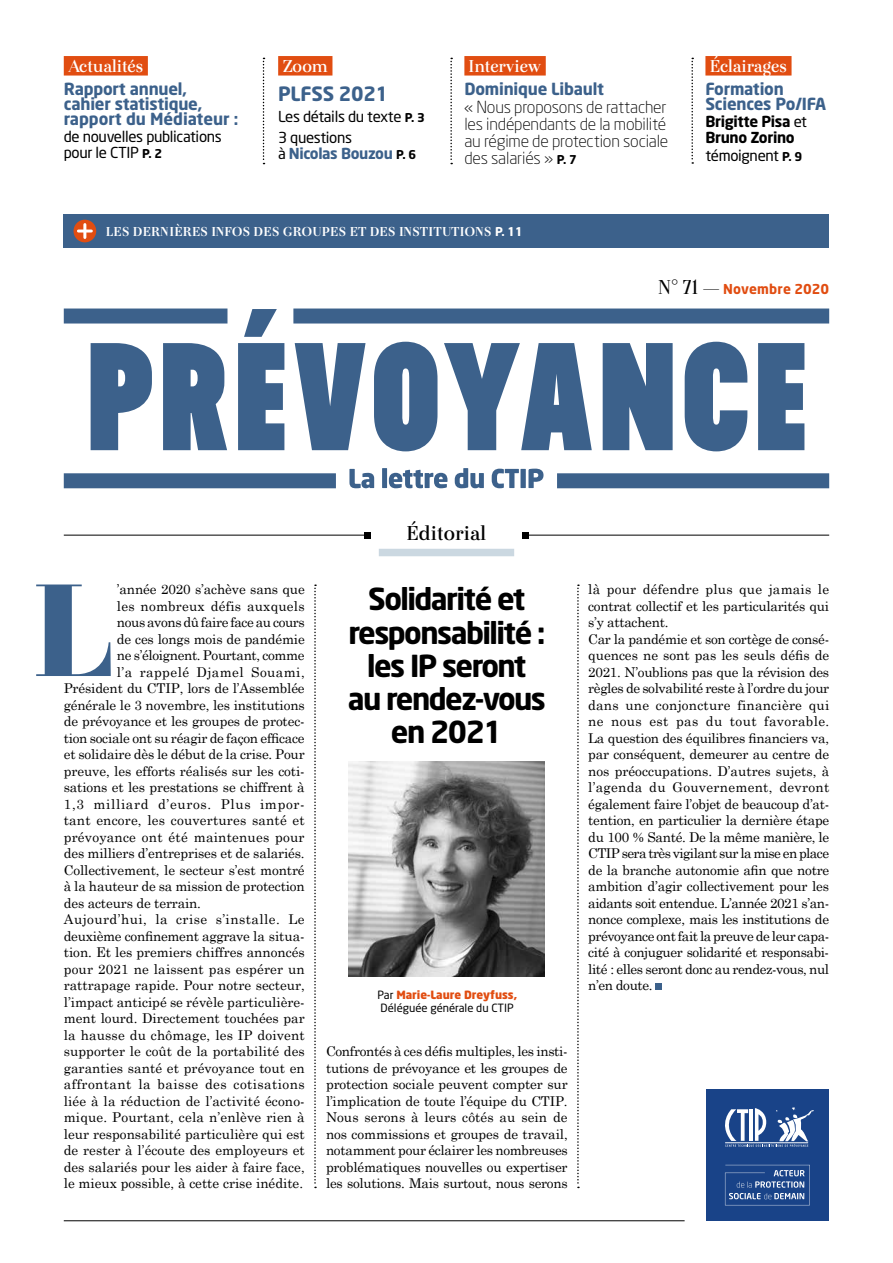
<style>
.page{position:relative;width:893px;height:1263px;background:#fff}
.page>*{position:absolute;margin:0;border:0;box-sizing:border-box;transform-origin:0 0}
.t1{font:900 137.55px "Otama Display";color:#3c618b}
.t2{font:700 30px/33px "Neo Sans";letter-spacing:-.05em;color:#000;text-align:center}
.t3{font:600 21px "Otama";letter-spacing:-.01em;color:#000}
.t4{font:700 19.5px "Neo Sans";letter-spacing:-.015em;color:#3c618b}
.t5{font:600 18px "Otama";letter-spacing:-.025em;color:#fff}
.t6{font:300 16.5px/17.2px "Neo Sans";letter-spacing:-.01em;color:#000}
.t7{font:700 16.5px/15px "Neo Sans";letter-spacing:-.015em;color:#3c618b}
.t8{font:700 16.5px "Neo Sans";letter-spacing:-.015em;color:#fff}
.t9{font:15px/16.5px "Neo Sans";letter-spacing:-.02em;color:#000}
.t10{font:700 15px/16.5px "Neo Sans";letter-spacing:-.025em;color:#000}
.t11{font:700 15px "Neo Sans";letter-spacing:-.025em;color:#3c618b}
.t12{font:13.5px/16.5px "Century Schoolbook";letter-spacing:-.01em;color:#000}
.t13{font:13.5px "Century Schoolbook";letter-spacing:.015em;color:#000}
.t14{font:13.5px "Century Schoolbook";letter-spacing:.035em;color:#000}
.t15{font:13.5px "Century Schoolbook";letter-spacing:.01em;color:#000}
.t16{font:700 13.5px "Otama";letter-spacing:.01em;color:#fff}
.t17{font:13.5px "Century Schoolbook";letter-spacing:.055em;color:#000}
.t18{font:13.5px "Century Schoolbook";letter-spacing:.03em;color:#000}
.t19{font:700 13.5px "Neo Sans";letter-spacing:.005em;color:#e14d11}
.t20{font:11.25px/13.5px "Neo Sans";color:#000}
.s1{font-weight:700;font-size:12px}
.s2{font-weight:400;color:#000}
.s3{font-size:12px;color:#000}
.s4{font-family:"Neo Sans";font-size:12px}
.s5{font-family:"Otama";font-weight:900}
.s6{font-weight:400}
.s7{font-family:"Otama";font-weight:400;font-size:21px;color:#000}
.s8{font-weight:900;color:#e14d11}
</style>
<div class="page">
<svg style="left:91px;top:342px;width:713px;height:109px;fill:#3c618b"></svg>
<div style="left:64px;top:308px;width:163px;height:15px;background:#3c618b"></div>
<div style="left:64px;top:473px;width:272px;height:15px;background:#3c618b"></div>
<div style="left:557px;top:473px;width:272px;height:15px;background:#3c618b"></div>
<div style="left:293px;top:308px;width:536px;height:15px;background:#3c618b"></div>
<svg style="left:244px;top:309px;width:33px;height:28px"></svg>
<hr style="left:64px;top:535px;width:303px;height:1px;background:#000">
<svg style="left:364px;top:532px;width:6px;height:6px"></svg>
<hr style="left:526px;top:535px;width:303px;height:1px;background:#000">
<svg style="left:523px;top:532px;width:6px;height:6px"></svg>
<div style="left:379px;top:549px;width:135px;height:7px;background:#cbd8e1"></div>
<svg style="left:349px;top:468px;width:194px;height:20px"></svg>
<hr style="left:64px;top:1220px;width:621px;height:1px;background:#000">
<svg style="left:314px;top:584px;width:2px;height:604px"></svg>
<svg style="left:577px;top:584px;width:2px;height:604px"></svg>
<div style="left:655px;top:984px;width:7px;height:6px;background:#3c618b"></div>
<img style="left:349px;top:762px;width:195px;height:214px">
<div style="left:706px;top:1089px;width:123px;height:132px;background:#194388"></div>
<svg style="left:725px;top:1165px;width:85px;height:40px"></svg>
<svg style="left:725px;top:1107px;width:89px;height:40px"></svg>
<div style="left:64px;top:214px;width:765px;height:34px;background:#3c618b"></div>
<div style="left:74px;top:220px;width:22px;height:22px;background:#e14d11;border-radius:50%"></div>
<svg style="left:78px;top:225px;width:13px;height:12px"></svg>
<div style="left:64px;top:56px;width:84px;height:20px;background:#e14d11"></div>
<div style="left:278px;top:56px;width:54px;height:20px;background:#e14d11"></div>
<svg style="left:263px;top:58px;width:1px;height:106px"></svg>
<div style="left:464px;top:56px;width:82px;height:20px;background:#e14d11"></div>
<svg style="left:450px;top:58px;width:2px;height:106px"></svg>
<div style="left:705px;top:56px;width:86px;height:20px;background:#e14d11"></div>
<svg style="left:691px;top:58px;width:2px;height:106px"></svg>
<h3 class="t5" style="left:68px;top:55px;width:77px">Actualités</h3>
<p class="t7" style="left:64px;top:81px;width:176px">Rapport annuel,<br>cahier statistique, rapport du Médiateur :</p>
<p class="t9" style="left:64px;top:128px;width:160px">de nouvelles publications pour le CTIP <span class="s1">P. 2</span></p>
<h3 class="t5" style="left:282px;top:55px;width:47px">Zoom</h3>
<h3 class="t4" style="left:278px;top:82px;width:112px">PLFSS 2021</h3>
<p class="t9" style="left:278px;top:106px;width:148px;line-height:20.7px">Les détails du texte <span class="s1">P. 3<br></span>3 questions</p>
<p class="t11" style="left:278px;top:144px;width:140px"><span class="s2">à</span> Nicolas Bouzou <span class="s3">P. 6</span></p>
<h3 class="t5" style="left:469px;top:55px;width:74px">Interview</h3>
<p class="t7" style="left:464px;top:81px;width:141px">Dominique Libault</p>
<p class="t6" style="left:464px;top:98px;width:205px">« Nous proposons de rattacher les indépendants de la mobilité au régime de protection sociale des salariés » <span class="s1">P. 7</span></p>
<p class="t16" style="left:106px;top:223px;width:418px">LES DERNIÈRES INFOS DES GROUPES ET DES INSTITUTIONS <span class="s4">P. 11</span></p>
<p class="t8" style="left:234px;top:223px;width:427px"><span class="s5">NUMÉRO SPÉCIAL -</span> DÉCONFINEMENT, TOUS MOBILISÉS</p>
<h3 class="t5" style="left:710px;top:55px;width:79px">Éclairages</h3>
<p class="t7" style="left:705px;top:81px;width:122px">Formation<br>Sciences Po/IFA</p>
<p class="t10" style="left:705px;top:113px;width:103px">Brigitte Pisa <span class="s6">et<br></span>Bruno Zorino</p>
<p class="t9" style="left:705px;top:147px;width:98px">témoignent <span class="s1">P. 9</span></p>
<h3 class="t3" style="left:406px;top:520px;width:82px">Éditorial</h3>
<p class="t19" style="left:659px;top:280px;width:172px"><span class="s7">N° 71 —</span> Novembre 2020</p>
<h1 class="t1" style="left:32px;top:545px;width:81px">L</h1>
<h2 class="t2" style="left:348px;top:582px;width:200px">Solidarité et responsabilité : les IP seront au rendez-vous en 2021</h2>
<p class="t12" style="left:588px;top:581px;width:243px">là pour défendre plus que jamais le contrat collectif et les particularités qui s’y attachent.<br>Car la pandémie et son cortège de consé&shy;quences ne sont pas les seuls défis de 2021. N’oublions pas que la révision des règles de solvabilité reste à l’ordre du jour dans une conjoncture financière qui ne nous est pas du tout favorable.<br>La question des équilibres financiers va, par conséquent, demeurer au centre de nos préoccupations. D’autres sujets, à l’agenda du Gouvernement, devront également faire l’objet de beaucoup d’at&shy;tention, en particulier la dernière étape du 100 % Santé. De la même manière, le CTIP sera très vigilant sur la mise en place de la branche autonomie afin que notre ambition d’agir collectivement pour les aidants soit entendue. L’année 2021 s’an&shy;nonce complexe, mais les institutions de prévoyance ont fait la preuve de leur capa&shy;cité à conjuguer solidarité et responsabi&shy;lité : elles seront donc au rendez-vous, nul n’en doute.</p>
<p class="t20" style="left:377px;top:987px;width:141px">Par <span class="s8">Marie-Laure Dreyfuss,<br></span>Déléguée générale du CTIP</p>
<p class="t12" style="left:326px;top:1043px;width:243px;text-align:justify">Confrontés à ces défis multiples, les insti&shy;tutions de prévoyance et les groupes de protection sociale peuvent compter sur l’implication de toute l’équipe du CTIP.<br>Nous serons à leurs côtés au sein de nos commissions et groupes de travail, notamment pour éclairer les nombreuses problématiques nouvelles ou expertiser les solutions. Mais surtout, nous serons</p>
<p class="t12" style="left:117px;top:581px;width:189px">’année 2020 s’achève sans que</p>
<p class="t13" style="left:117px;top:597px;width:189px">les nombreux défis auxquels</p>
<p class="t12" style="left:117px;top:614px;width:189px">nous avons dû faire face au cours</p>
<p class="t12" style="left:117px;top:630px;width:189px">de ces longs mois de pandémie</p>
<p class="t12" style="left:117px;top:647px;width:189px">ne s’éloignent. Pourtant, comme</p>
<p class="t18" style="left:117px;top:663px;width:189px">l’a rappelé Djamel Souami,</p>
<p class="t12" style="left:64px;top:680px;width:242px">Président du CTIP, lors de l’Assemblée</p>
<p class="t12" style="left:64px;top:696px;width:242px">générale le 3 novembre, les institutions</p>
<p class="t12" style="left:64px;top:713px;width:242px">de prévoyance et les groupes de protec-</p>
<p class="t12" style="left:64px;top:729px;width:242px">tion sociale ont su réagir de façon efficace</p>
<p class="t12" style="left:64px;top:746px;width:242px">et solidaire dès le début de la crise. Pour</p>
<p class="t12" style="left:64px;top:762px;width:243px">preuve, les efforts réalisés sur les coti-</p>
<p class="t12" style="left:64px;top:779px;width:242px">sations et les prestations se chiffrent à</p>
<p class="t17" style="left:64px;top:795px;width:242px">1,3 milliard d’euros. Plus impor-</p>
<p class="t13" style="left:64px;top:812px;width:242px">tant encore, les couvertures santé et</p>
<p class="t13" style="left:64px;top:828px;width:242px">prévoyance ont été maintenues pour</p>
<p class="t12" style="left:64px;top:845px;width:242px">des milliers d’entreprises et de salariés.</p>
<p class="t12" style="left:64px;top:861px;width:242px">Collectivement, le secteur s’est montré</p>
<p class="t12" style="left:64px;top:877px;width:242px">à la hauteur de sa mission de protection</p>
<p class="t12" style="left:64px;top:894px;width:139px">des acteurs de terrain.</p>
<p class="t14" style="left:64px;top:911px;width:242px">Aujourd’hui, la crise s’installe. Le</p>
<p class="t12" style="left:64px;top:927px;width:242px">deuxième confinement aggrave la situa-</p>
<p class="t12" style="left:64px;top:943px;width:242px">tion. Et les premiers chiffres annoncés</p>
<p class="t13" style="left:64px;top:960px;width:243px">pour 2021 ne laissent pas espérer un</p>
<p class="t12" style="left:64px;top:976px;width:242px">rattrapage rapide. Pour notre secteur,</p>
<p class="t12" style="left:64px;top:993px;width:242px">l’impact anticipé se révèle particulière-</p>
<p class="t12" style="left:64px;top:1009px;width:242px">ment lourd. Directement touchées par</p>
<p class="t15" style="left:64px;top:1026px;width:243px">la hausse du chômage, les IP doivent</p>
<p class="t12" style="left:64px;top:1042px;width:243px">supporter le coût de la portabilité des</p>
<p class="t12" style="left:64px;top:1059px;width:243px">garanties santé et prévoyance tout en</p>
<p class="t14" style="left:64px;top:1076px;width:242px">affrontant la baisse des cotisations</p>
<p class="t15" style="left:64px;top:1092px;width:242px">liée à la réduction de l’activité écono-</p>
<p class="t13" style="left:64px;top:1109px;width:243px">mique. Pourtant, cela n’enlève rien à</p>
<p class="t12" style="left:64px;top:1125px;width:242px">leur responsabilité particulière qui est</p>
<p class="t12" style="left:64px;top:1141px;width:243px">de rester à l’écoute des employeurs et</p>
<p class="t12" style="left:64px;top:1158px;width:242px">des salariés pour les aider à faire face,</p>
<p class="t12" style="left:64px;top:1174px;width:241px">le mieux possible, à cette crise inédite.</p>
</div>
